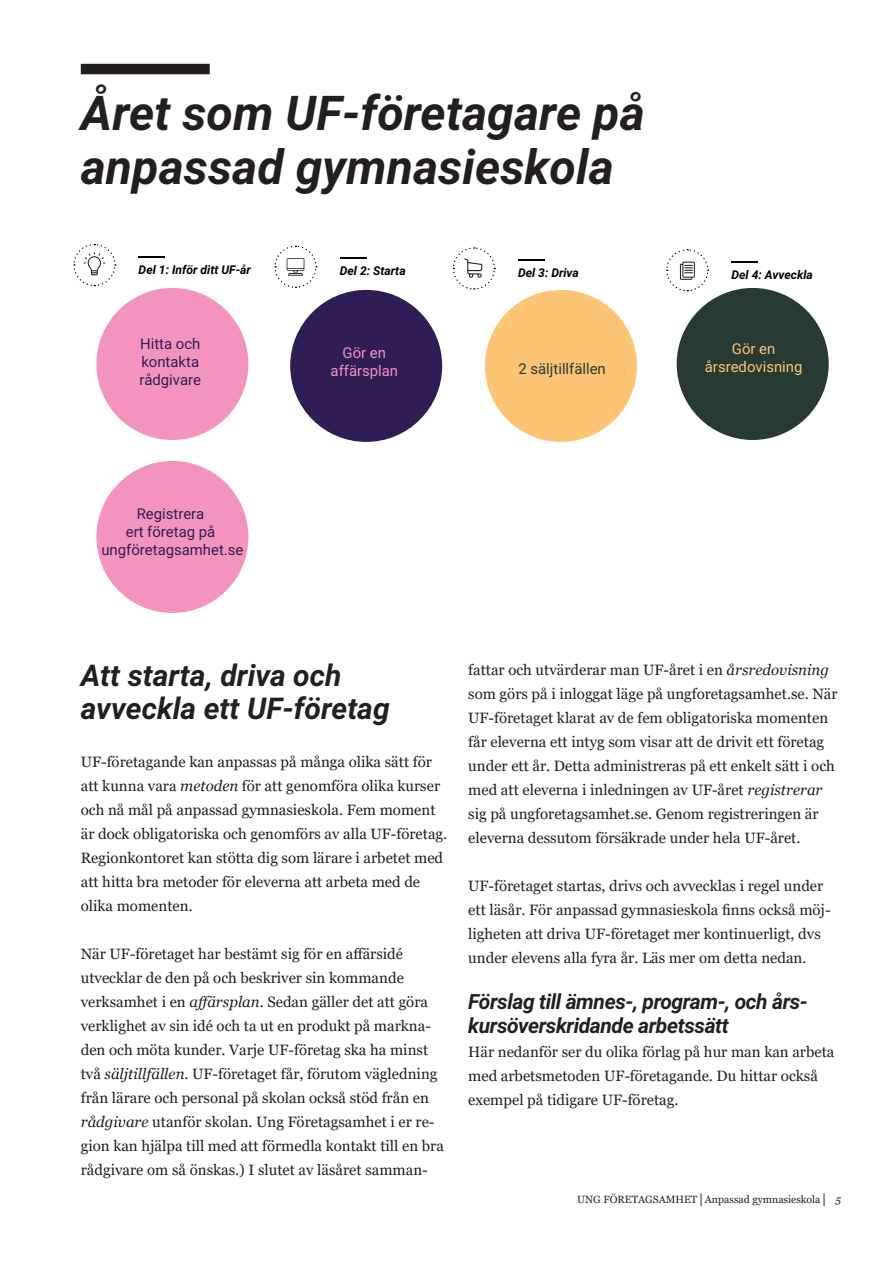
<style>
.page{position:relative;width:893px;height:1263px;background:#fff}
.page>*{position:absolute;margin:0;border:0;box-sizing:border-box;transform-origin:0 0}
.t1{font:italic 700 48px/54px "Roboto";color:#231f20}
.t2{font:italic 700 30px/33px "Roboto";color:#231f20}
.t3{font:italic 700 21px/24px "Roboto";letter-spacing:-.02em;color:#231f20}
.t4{font:15px/24px "Georgia";color:#231f20}
.t5{font:14.85px/17.9px "Roboto";color:#2f1d56}
.t6{font:14.85px/17.9px "Roboto";color:#fdc475;text-align:center}
.t7{font:14.85px/17.9px "Roboto";color:#f394bf;text-align:center}
.t8{font:14.85px "Roboto";color:#283a34}
.t9{font:italic 700 12.15px "Roboto";color:#000001}
.t10{font:10.5px "Georgia";color:#231f20}
.s1{font-style:italic}
</style>
<div class="page">
<svg style="left:73px;top:243px;width:43px;height:44px"></svg>
<div style="left:96px;top:288px;width:152px;height:152px;background:#f394bf;border-radius:50%"></div>
<div style="left:96px;top:461px;width:152px;height:152px;background:#f394bf;border-radius:50%"></div>
<hr style="left:139px;top:256px;width:26px;height:2px;background:#000001">
<div style="left:677px;top:288px;width:152px;height:152px;background:#283a34;border-radius:50%"></div>
<hr style="left:731px;top:261px;width:27px;height:2px;background:#000001">
<svg style="left:666px;top:249px;width:43px;height:43px"></svg>
<div style="left:290px;top:290px;width:152px;height:152px;background:#2f1d56;border-radius:50%"></div>
<svg style="left:340px;top:257px;width:26px;height:1px"></svg>
<svg style="left:274px;top:245px;width:43px;height:43px"></svg>
<div style="left:485px;top:290px;width:152px;height:152px;background:#fdc475;border-radius:50%"></div>
<hr style="left:518px;top:259px;width:26px;height:2px;background:#000001">
<svg style="left:452px;top:247px;width:44px;height:43px"></svg>
<div style="left:81px;top:64px;width:129px;height:10px;background:#231f20"></div>
<p class="t1" style="left:81px;top:84px;width:566px">Året som UF-företagare på anpassad gymnasieskola</p>
<p class="t9" style="left:139px;top:261px;width:114px">Del 1: Inför ditt UF-år</p>
<p class="t5" style="left:139px;top:334px;width:63px">Hitta och kontakta rådgivare</p>
<p class="t5" style="left:101px;top:504px;width:144px;text-align:center">Registrera<br>ert företag på ungföretagsamhet.se</p>
<p class="t9" style="left:340px;top:262px;width:67px">Del 2: Starta</p>
<p class="t7" style="left:331px;top:343px;width:69px">Gör en affärsplan</p>
<p class="t9" style="left:518px;top:265px;width:62px">Del 3: Driva</p>
<p class="t8" style="left:518px;top:358px;width:89px">2 säljtillfällen</p>
<p class="t9" style="left:731px;top:266px;width:83px">Del 4: Avveckla</p>
<p class="t6" style="left:705px;top:339px;width:99px">Gör en årsredovisning</p>
<p class="t2" style="left:81px;top:658px;width:311px">Att starta, driva och avveckla ett UF-företag</p>
<p class="t4" style="left:81px;top:750px;width:368px">UF-företagande kan anpassas på många olika sätt för att kunna vara <span class="s1">metoden</span> för att genomföra olika kurser och nå mål på anpassad gymnasieskola. Fem moment är dock obligatoriska och genomförs av alla UF-företag.<br>Regionkontoret kan stötta dig som lärare i arbetet med att hitta bra metoder för eleverna att arbeta med de olika momenten.</p>
<p class="t4" style="left:81px;top:942px;width:365px">När UF-företaget har bestämt sig för en affärsidé utvecklar de den på och beskriver sin kommande verksamhet i en <span class="s1">affärsplan</span>. Sedan gäller det att göra verklighet av sin idé och ta ut en produkt på markna&shy;den och möta kunder. Varje UF-företag ska ha minst två <span class="s1">säljtillfällen</span>. UF-företaget får, förutom vägledning från lärare och personal på skolan också stöd från en <span class="s1">rådgivare</span> utanför skolan. Ung Företagsamhet i er re&shy;gion kan hjälpa till med att förmedla kontakt till en bra rådgivare om så önskas.) I slutet av läsåret samman-</p>
<p class="t4" style="left:468px;top:658px;width:371px">fattar och utvärderar man UF-året i en <span class="s1">årsredovisning </span>som görs på i inloggat läge på ungforetagsamhet.se. När UF-företaget klarat av de fem obligatoriska momenten får eleverna ett intyg som visar att de drivit ett företag under ett år. Detta administreras på ett enkelt sätt i och med att eleverna i inledningen av UF-året <span class="s1">registrerar </span>sig på ungforetagsamhet.se. Genom registreringen är eleverna dessutom försäkrade under hela UF-året.</p>
<p class="t4" style="left:468px;top:874px;width:364px">UF-företaget startas, drivs och avvecklas i regel under ett läsår. För anpassad gymnasieskola finns också möj&shy;ligheten att driva UF-företaget mer kontinuerligt, dvs under elevens alla fyra år. Läs mer om detta nedan.</p>
<p class="t3" style="left:468px;top:989px;width:341px">Förslag till ämnes-, program-, och års&shy;kursöverskridande arbetssätt</p>
<p class="t4" style="left:468px;top:1040px;width:368px">Här nedanför ser du olika förlag på hur man kan arbeta med arbetsmetoden UF-företagande. Du hittar också exempel på tidigare UF-företag.</p>
<p class="t10" style="left:577px;top:1193px;width:265px">UNG FÖRETAGSAMHET│Anpassad gymnasieskola│ <span class="s1">5</span></p>
</div>
